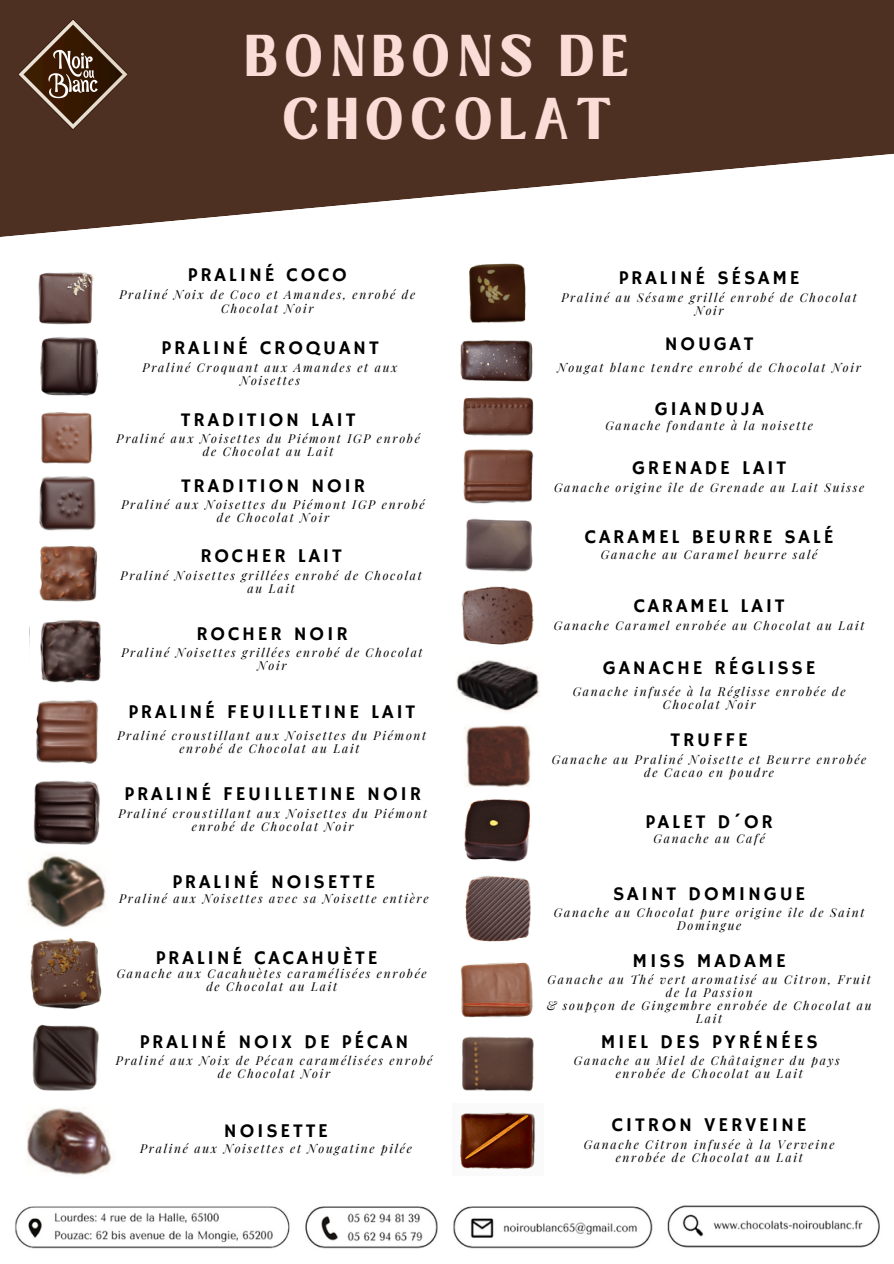
<style>
.page{position:relative;width:894px;height:1264px;background:#fff}
.page>*{position:absolute;margin:0;border:0;box-sizing:border-box;transform-origin:0 0}
.t1{font:900 45.15px/63px "Loubag";letter-spacing:.17em;color:#fbddd7;text-align:center}
.t2{font:19.5px "Hammersmith One";letter-spacing:.145em;color:#000}
.t3{font:italic 12px/13px "Playfair Display";letter-spacing:.145em;color:#000;text-align:center}
</style>
<div class="page">
<img style="left:15px;top:1205px;width:865px;height:44px">
<svg style="left:0;top:0;width:893px;height:237px;fill:#4e3022"></svg>
<img style="left:39px;top:476px;width:57px;height:55px">
<img style="left:469px;top:263px;width:57px;height:60px">
<img style="left:463px;top:397px;width:71px;height:39px">
<img style="left:463px;top:449px;width:71px;height:55px">
<img style="left:461px;top:586px;width:73px;height:59px">
<img style="left:464px;top:799px;width:66px;height:63px">
<img style="left:465px;top:875px;width:66px;height:67px">
<img style="left:460px;top:962px;width:73px;height:56px">
<img style="left:456px;top:660px;width:83px;height:52px">
<img style="left:464px;top:725px;width:67px;height:62px">
<img style="left:460px;top:1112px;width:76px;height:58px">
<img style="left:462px;top:1036px;width:72px;height:56px">
<img style="left:36px;top:700px;width:62px;height:64px">
<img style="left:41px;top:412px;width:52px;height:52px">
<img style="left:38px;top:272px;width:56px;height:52px">
<img style="left:40px;top:324px;width:59px;height:72px">
<img style="left:40px;top:620px;width:61px;height:63px">
<img style="left:33px;top:780px;width:67px;height:65px">
<img style="left:27px;top:854px;width:79px;height:74px">
<img style="left:30px;top:938px;width:72px;height:71px">
<img style="left:32px;top:1024px;width:67px;height:67px">
<img style="left:27px;top:1108px;width:85px;height:67px">
<img style="left:460px;top:340px;width:73px;height:42px">
<img style="left:15px;top:12px;width:115px;height:124px">
<img style="left:39px;top:546px;width:59px;height:56px">
<img style="left:465px;top:518px;width:68px;height:54px">
<h2 class="t1" style="left:245px;top:25px;width:385px">BONBONS DE<br>CHOCOLAT</h2>
<p class="t2" style="left:188px;top:263px;width:160px">PRALINÉ COCO</p>
<h2 class="t3" style="left:119px;top:288px;width:297px">Praliné Noix de Coco et Amandes, enrobé de<br>Chocolat Noir</h2>
<h2 class="t2" style="left:161px;top:336px;width:219px">PRALINÉ CROQUANT</h2>
<p class="t3" style="left:142px;top:360px;width:256px">Praliné Croquant aux Amandes et aux<br>Noisettes</p>
<p class="t2" style="left:181px;top:408px;width:176px">TRADITION LAIT</p>
<p class="t3" style="left:116px;top:432px;width:305px">Praliné aux Noisettes du Piémont IGP enrobé de Chocolat au Lait</p>
<h1 class="t2" style="left:181px;top:474px;width:185px">TRADITION NOIR</h1>
<p class="t3" style="left:121px;top:498px;width:305px">Praliné aux Noisettes du Piémont IGP enrobé de Chocolat Noir</p>
<p class="t2" style="left:200px;top:545px;width:143px">ROCHER LAIT</p>
<p class="t3" style="left:121px;top:568px;width:302px">Praliné Noisettes grillées enrobé de Chocolat au Lait</p>
<p class="t2" style="left:196px;top:622px;width:153px">ROCHER NOIR</p>
<p class="t3" style="left:121px;top:645px;width:302px">Praliné Noisettes grillées enrobé de Chocolat<br>Noir</p>
<h2 class="t2" style="left:128px;top:700px;width:288px">PRALINÉ FEUILLETINE LAIT</h2>
<p class="t3" style="left:117px;top:728px;width:310px">Praliné croustillant aux Noisettes du Piémont enrobé de Chocolat au Lait</p>
<p class="t2" style="left:124px;top:782px;width:298px">PRALINÉ FEUILLETINE NOIR</p>
<h2 class="t3" style="left:118px;top:806px;width:310px">Praliné croustillant aux Noisettes du Piémont enrobé de Chocolat Noir</h2>
<h2 class="t2" style="left:172px;top:870px;width:204px">PRALINÉ NOISETTE</h2>
<p class="t3" style="left:119px;top:891px;width:311px">Praliné aux Noisettes avec sa Noisette entière</p>
<p class="t2" style="left:156px;top:946px;width:223px">PRALINÉ CACAHUÈTE</p>
<p class="t3" style="left:117px;top:966px;width:311px">Ganache aux Cacahuètes caramélisées enrobée de Chocolat au Lait</p>
<p class="t2" style="left:140px;top:1030px;width:270px">PRALINÉ NOIX DE PÉCAN</p>
<h2 class="t3" style="left:116px;top:1053px;width:318px">Praliné aux Noix de Pécan caramélisées enrobé de Chocolat Noir</h2>
<h2 class="t2" style="left:224px;top:1119px;width:105px">NOISETTE</h2>
<p class="t3" style="left:140px;top:1141px;width:273px">Praliné aux Noisettes et Nougatine pilée</p>
<p class="t2" style="left:618px;top:266px;width:182px">PRALINÉ SÉSAME</p>
<p class="t3" style="left:561px;top:291px;width:297px">Praliné au Sésame grillé enrobé de Chocolat<br>Noir</p>
<p class="t2" style="left:664px;top:332px;width:90px">NOUGAT</p>
<p class="t3" style="left:557px;top:360px;width:305px">Nougat blanc tendre enrobé de Chocolat Noir</p>
<p class="t2" style="left:654px;top:397px;width:110px">GIANDUJA</p>
<h2 class="t3" style="left:605px;top:418px;width:209px">Ganache fondante à la noisette</h2>
<h2 class="t2" style="left:632px;top:457px;width:156px">GRENADE LAIT</h2>
<p class="t3" style="left:554px;top:480px;width:311px">Ganache origine île de Grenade au Lait Suisse</p>
<p class="t2" style="left:584px;top:526px;width:250px">CARAMEL BEURRE SALÉ</p>
<p class="t3" style="left:600px;top:547px;width:218px">Ganache au Caramel beurre salé</p>
<h2 class="t2" style="left:633px;top:595px;width:152px">CARAMEL LAIT</h2>
<p class="t3" style="left:553px;top:618px;width:312px">Ganache Caramel enrobée au Chocolat au Lait</p>
<p class="t2" style="left:602px;top:656px;width:214px">GANACHE RÉGLISSE</p>
<h2 class="t3" style="left:572px;top:684px;width:274px">Ganache infusée à la Réglisse enrobée de<br>Chocolat Noir</h2>
<h2 class="t2" style="left:670px;top:728px;width:79px">TRUFFE</h2>
<p class="t3" style="left:552px;top:752px;width:316px">Ganache au Praliné Noisette et Beurre enrobée de Cacao en poudre</p>
<p class="t2" style="left:645px;top:810px;width:129px">PALET D´OR</p>
<p class="t3" style="left:653px;top:831px;width:113px">Ganache au Café</p>
<p class="t2" style="left:613px;top:882px;width:194px">SAINT DOMINGUE</p>
<h2 class="t3" style="left:554px;top:905px;width:312px">Ganache au Chocolat pure origine île de Saint<br>Domingue</h2>
<p class="t2" style="left:632px;top:949px;width:155px">MISS MADAME</p>
<p class="t3" style="left:547px;top:972px;width:325px">Ganache au Thé vert aromatisé au Citron, Fruit de la Passion</p>
<h2 class="t3" style="left:546px;top:998px;width:326px">&amp; soupçon de Gingembre enrobée de Chocolat au<br>Lait</h2>
<p class="t2" style="left:600px;top:1030px;width:218px">MIEL DES PYRÉNÉES</p>
<p class="t3" style="left:573px;top:1053px;width:267px">Ganache au Miel de Châtaigner du pays</p>
<h2 class="t3" style="left:615px;top:1066px;width:188px">enrobée de Chocolat au Lait</h2>
<h2 class="t2" style="left:611px;top:1113px;width:196px">CITRON VERVEINE</h2>
<p class="t3" style="left:583px;top:1137px;width:252px">Ganache Citron infusée à la Verveine</p>
<p class="t3" style="left:615px;top:1150px;width:188px">enrobée de Chocolat au Lait</p>
</div>
